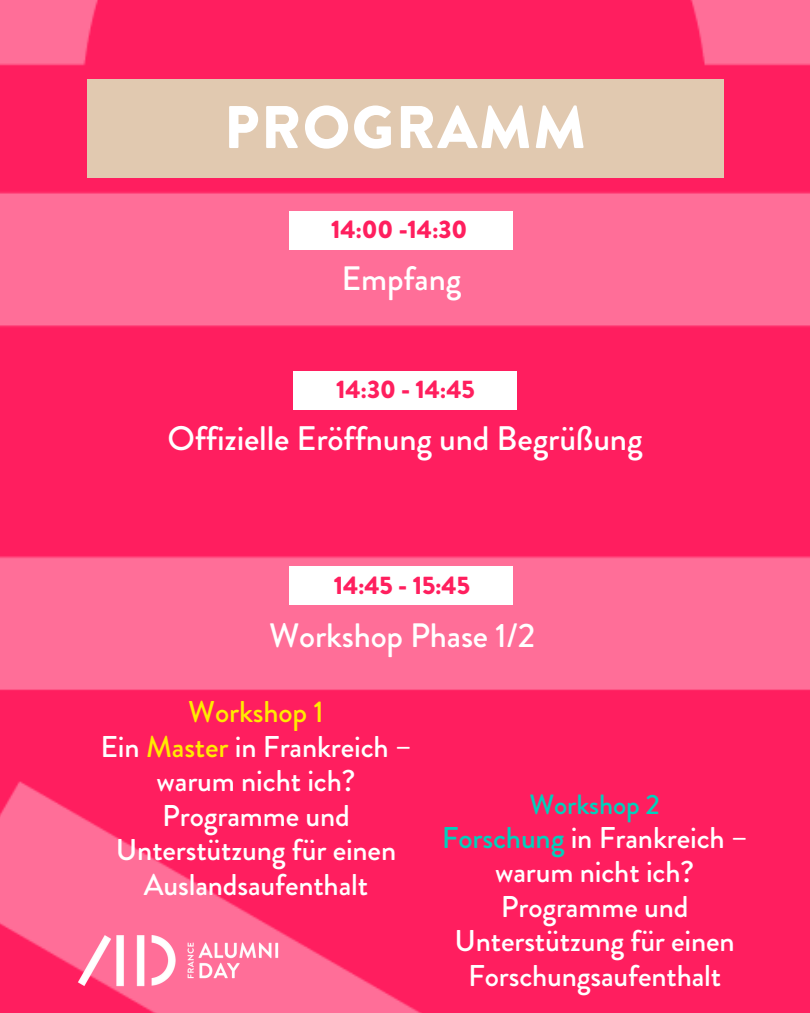
<style>
.page{position:relative;width:810px;height:1013px;background:#fff}
.page>*{position:absolute;margin:0;border:0;box-sizing:border-box;transform-origin:0 0}
.t1{font:900 60px "Brandon Grotesque";letter-spacing:.03em;color:#fff}
.t2{font:500 34px "Brandon Grotesque";letter-spacing:-.005em;color:#fff}
.t3{font:500 33.8px "Brandon Grotesque";letter-spacing:-.005em;color:#fff}
.t4{font:500 30px/34.5px "Brandon Grotesque";letter-spacing:-.005em;color:#fff;text-align:center}
.t5{font:500 27.8px "Brandon Grotesque";letter-spacing:-.005em;color:#00d0bc}
.t6{font:900 25.3px "Brandon Grotesque";letter-spacing:-.005em;color:#ff1f5e}
.s1{color:#ffeb00}
.s2{color:#00d0bc}
</style>
<div class="page">
<img style="left:0;top:0;width:810px;height:1012px">
<div style="left:87px;top:79px;width:636px;height:99px;background:#e1c9b0"></div>
<img style="left:54px;top:911px;width:248px;height:98px">
<div style="left:289px;top:211px;width:224px;height:38px;background:#fff"></div>
<div style="left:293px;top:372px;width:223px;height:38px;background:#fff"></div>
<div style="left:289px;top:567px;width:224px;height:38px;background:#fff"></div>
<p class="t1" style="left:224px;top:85px;width:364px">PROGRAMM</p>
<h2 class="t6" style="left:331px;top:211px;width:138px">14:00 -14:30</h2>
<p class="t3" style="left:342px;top:254px;width:121px">Empfang</p>
<p class="t6" style="left:336px;top:372px;width:140px">14:30 - 14:45</p>
<h2 class="t2" style="left:167px;top:415px;width:477px">Offizielle Eröffnung und Begrüßung</h2>
<h2 class="t6" style="left:334px;top:567px;width:138px">14:45 - 15:45</h2>
<h3 class="t3" style="left:269px;top:611px;width:268px">Workshop Phase 1/2</h3>
<p class="t4" style="left:100px;top:695px;width:313px"><span class="s1">Workshop 1<br></span>Ein <span class="s1">Master</span> in Frankreich – warum nicht ich?<br>Programme und<br>Unterstützung für einen<br>Auslandsaufenthalt</p>
<p class="t5" style="left:529px;top:784px;width:132px">Workshop 2</p>
<p class="t4" style="left:442px;top:820px;width:307px"><span class="s2">Forschung</span> in Frankreich – warum nicht ich?<br>Programme und<br>Unterstützung für einen<br>Forschungsaufenthalt</p>
</div>
